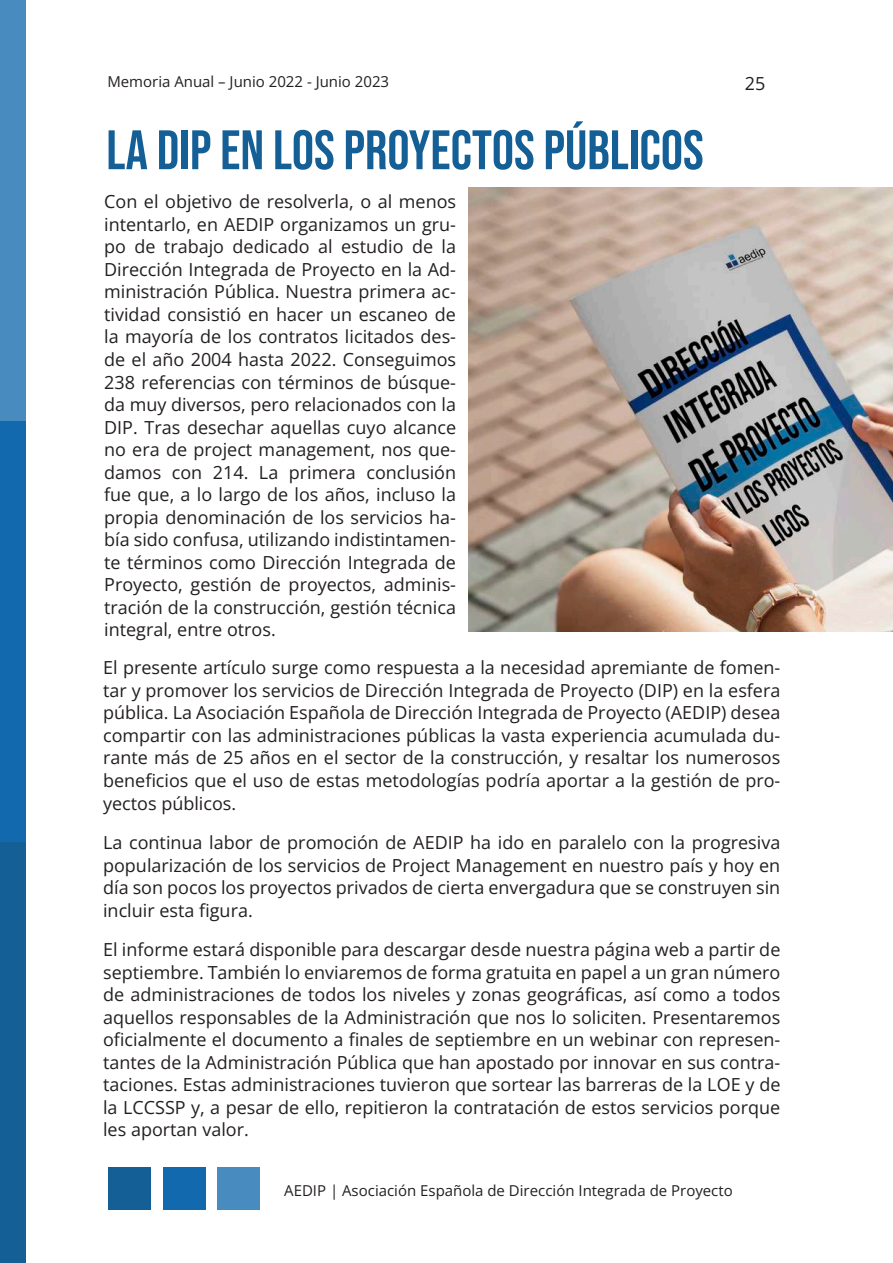
<style>
.page{position:relative;width:893px;height:1263px;background:#fff}
.page>*{position:absolute;margin:0;border:0;box-sizing:border-box;transform-origin:0 0}
.t1{font:55.5px "Bebas Neue";color:#135f96}
.t2{font:18px/22.5px "Open Sans";color:#231f20;text-align:justify}
.t3{font:15px "Open Sans";color:#231f20}
</style>
<div class="page">
<div style="left:0;top:0;width:26px;height:421px;background:#478bbf"></div>
<div style="left:0;top:421px;width:26px;height:421px;background:#1369ae"></div>
<div style="left:0;top:842px;width:26px;height:421px;background:#135f96"></div>
<img style="left:469px;top:188px;width:424px;height:443px">
<div style="left:108px;top:1167px;width:43px;height:43px;background:#135f96"></div>
<div style="left:163px;top:1167px;width:42px;height:43px;background:#1369ae"></div>
<div style="left:217px;top:1167px;width:43px;height:43px;background:#478bbf"></div>
<p class="t3" style="left:107px;top:71px;width:283px">Memoria Anual – Junio 2022 - Junio 2023</p>
<p class="t2" style="left:745px;top:72px;width:22px">25</p>
<h1 class="t1" style="left:106px;top:119px;width:599px">LA DIP EN LOS PROYECTOS PÚBLICOS</h1>
<p class="t2" style="left:104px;top:190px;width:353px">Con el objetivo de resolverla, o al menos intentarlo, en AEDIP organizamos un gru&shy;po de trabajo dedicado al estudio de la Dirección Integrada de Proyecto en la Ad&shy;ministración Pública. Nuestra primera ac&shy;tividad consistió en hacer un escaneo de la mayoría de los contratos licitados des&shy;de el año 2004 hasta 2022. Conseguimos 238 referencias con términos de búsque&shy;da muy diversos, pero relacionados con la DIP. Tras desechar aquellas cuyo alcance no era de project management, nos que&shy;damos con 214. La primera conclusión fue que, a lo largo de los años, incluso la propia denominación de los servicios ha&shy;bía sido confusa, utilizando indistintamen&shy;te términos como Dirección Integrada de Proyecto, gestión de proyectos, adminis&shy;tración de la construcción, gestión técnica integral, entre otros.</p>
<p class="t2" style="left:103px;top:656px;width:679px">El presente artículo surge como respuesta a la necesidad apremiante de fomen&shy;tar y promover los servicios de Dirección Integrada de Proyecto (DIP) en la esfera pública. La Asociación Española de Dirección Integrada de Proyecto (AEDIP) desea compartir con las administraciones públicas la vasta experiencia acumulada du&shy;rante más de 25 años en el sector de la construcción, y resaltar los numerosos beneficios que el uso de estas metodologías podría aportar a la gestión de pro&shy;yectos públicos.</p>
<p class="t2" style="left:103px;top:831px;width:679px">La continua labor de promoción de AEDIP ha ido en paralelo con la progresiva popularización de los servicios de Project Management en nuestro país y hoy en día son pocos los proyectos privados de cierta envergadura que se construyen sin incluir esta figura.</p>
<p class="t2" style="left:103px;top:938px;width:679px">El informe estará disponible para descargar desde nuestra página web a partir de septiembre. También lo enviaremos de forma gratuita en papel a un gran número de administraciones de todos los niveles y zonas geográficas, así como a todos aquellos responsables de la Administración que nos lo soliciten. Presentaremos oficialmente el documento a finales de septiembre en un webinar con represen&shy;tantes de la Administración Pública que han apostado por innovar en sus contra&shy;taciones. Estas administraciones tuvieron que sortear las barreras de la LOE y de la LCCSSP y, a pesar de ello, repitieron la contratación de estos servicios porque les aportan valor.</p>
<p class="t3" style="left:284px;top:1180px;width:450px">AEDIP | Asociación Española de Dirección Integrada de Proyecto</p>
</div>
